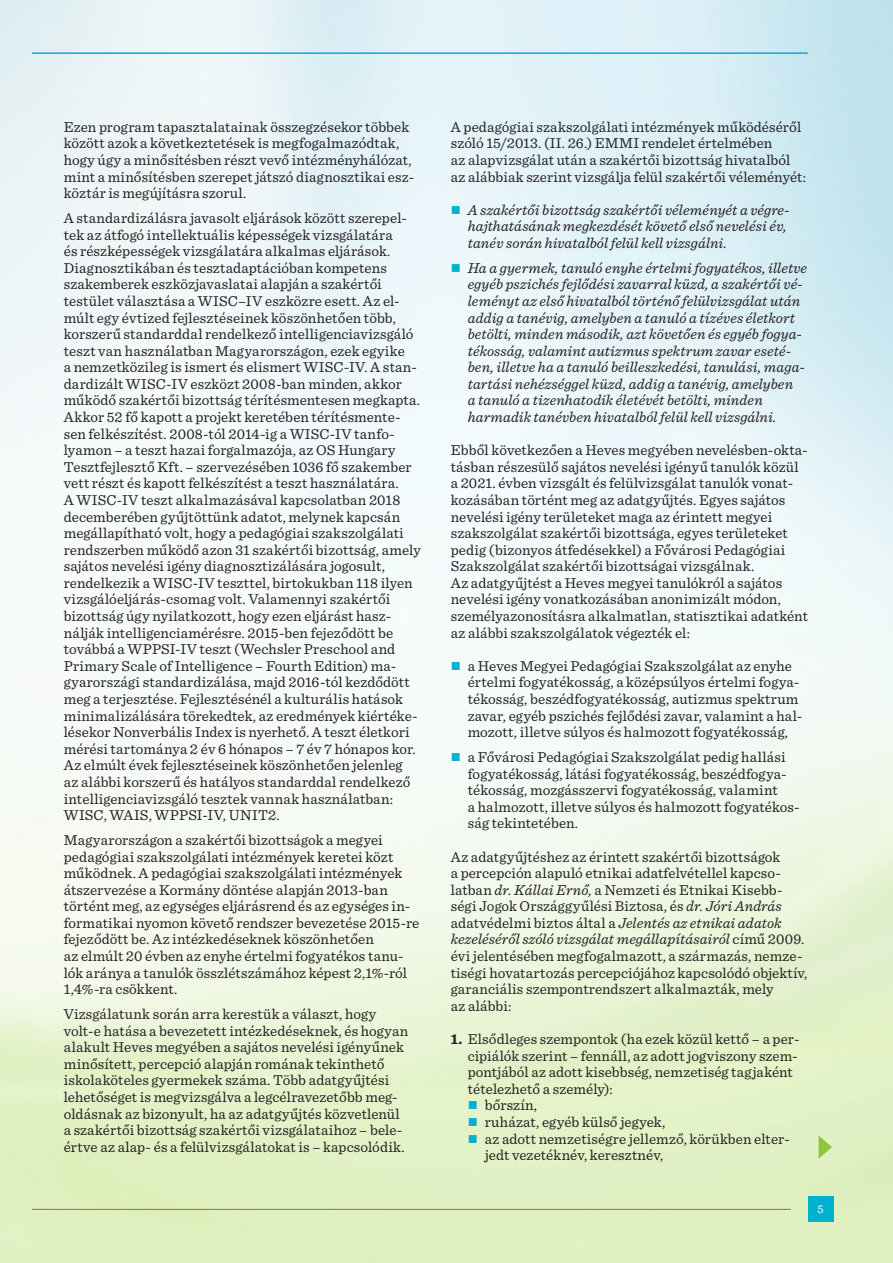
<style>
.page{position:relative;width:893px;height:1263px;background:#fff}
.page>*{position:absolute;margin:0;border:0;box-sizing:border-box;transform-origin:0 0}
.Body_text_fél_sor_fö{font:15px/16.6px "Sentinel";letter-spacing:.005em;color:#231f20}
.Body_text_1_sor_fölé{font:15px/16.6px "Sentinel";letter-spacing:.005em;color:#231f20}
.t1{font:italic 15px/16.6px "Sentinel";letter-spacing:.005em;color:#231f20}
.t2{font:12px "Sentinel";color:#fff}
.s1{font-style:italic}
.s2{font-weight:700}
</style>
<div class="page">
<img style="left:0;top:0;width:893px;height:1263px">
<div style="left:808px;top:1197px;width:25px;height:25px;background:#00b1cd"></div>
<hr style="left:32px;top:1209px;width:759px;height:1px;background:#808285">
<hr style="left:33px;top:52px;width:774px;height:2px;background:#00b1cd">
<svg style="left:819px;top:1135px;width:13px;height:24px"></svg>
<svg style="left:452px;top:206px;width:8px;height:8px"></svg>
<svg style="left:452px;top:264px;width:8px;height:8px"></svg>
<svg style="left:452px;top:662px;width:8px;height:8px"></svg>
<svg style="left:452px;top:753px;width:8px;height:8px"></svg>
<svg style="left:469px;top:1101px;width:8px;height:8px"></svg>
<svg style="left:469px;top:1118px;width:8px;height:8px"></svg>
<svg style="left:469px;top:1134px;width:8px;height:8px"></svg>
<p class="Body_text_fél_sor_fö" style="left:64px;top:118px;width:352px">Ezen program tapasztalatainak összegzésekor többek között azok a következtetések is megfogalmazódtak, hogy úgy a minősítésben részt vevő intézményhálózat, mint a minősítésben szerepet játszó diagnosztikai esz&shy;köztár is megújításra szorul.</p>
<p class="Body_text_fél_sor_fö" style="left:64px;top:209px;width:358px">A standardizálásra javasolt eljárások között szerepel&shy;tek az átfogó intellektuális képességek vizsgálatára<br>és részképességek vizsgálatára alkalmas eljárások.<br>Diagnosztikában és tesztadaptációban kompetens szakemberek eszközjavaslatai alapján a szakértői testület választása a WISC–IV eszközre esett. Az el&shy;múlt egy évtized fejlesztéseinek köszönhetően több, korszerű standarddal rendelkező intelligenciavizsgáló teszt van használatban Magyarországon, ezek egyike<br>a nemzetközileg is ismert és elismert WISC-IV. A stan&shy;dardizált WISC-IV eszközt 2008-ban minden, akkor működő szakértői bizottság térítésmentesen megkapta.<br>Akkor 52 fő kapott a projekt keretében térítésmente&shy;sen felkészítést. 2008-tól 2014-ig a WISC-IV tanfo&shy;lyamon – a teszt hazai forgalmazója, az OS Hungary Tesztfejlesztő Kft. – szervezésében 1036 fő szakember vett részt és kapott felkészítést a teszt használatára.<br>A WISC-IV teszt alkalmazásával kapcsolatban 2018 decemberében gyűjtöttünk adatot, melynek kapcsán megállapítható volt, hogy a pedagógiai szakszolgálati rendszerben működő azon 31 szakértői bizottság, amely sajátos nevelési igény diagnosztizálására jogosult, rendelkezik a WISC-IV teszttel, birtokukban 118 ilyen vizsgálóeljárás-csomag volt. Valamennyi szakértői bizottság úgy nyilatkozott, hogy ezen eljárást hasz&shy;nálják intelligenciamérésre. 2015-ben fejeződött be továbbá a WPPSI-IV teszt (Wechsler Preschool and Primary Scale of Intelligence – Fourth Edition) ma&shy;gyarországi standardizálása, majd 2016-tól kezdődött meg a terjesztése. Fejlesztésénél a kulturális hatások minimalizálására törekedtek, az eredmények kiértéke&shy;lésekor Nonverbális Index is nyerhető. A teszt életkori mérési tartománya 2 év 6 hónapos – 7 év 7 hónapos kor.<br>Az elmúlt évek fejlesztéseinek köszönhetően jelenleg az alábbi korszerű és hatályos standarddal rendelkező intelligenciavizsgáló tesztek vannak használatban:<br>WISC, WAIS, WPPSI-IV, UNIT2.</p>
<p class="Body_text_fél_sor_fö" style="left:64px;top:831px;width:357px">Magyarországon a szakértői bizottságok a megyei pedagógiai szakszolgálati intézmények keretei közt működnek. A pedagógiai szakszolgálati intézmények átszervezése a Kormány döntése alapján 2013-ban történt meg, az egységes eljárásrend és az egységes in&shy;formatikai nyomon követő rendszer bevezetése 2015‑re fejeződött be. Az intézkedéseknek köszönhetően<br>az elmúlt 20 évben az enyhe értelmi fogyatékos tanu&shy;lók aránya a tanulók összlétszámához képest 2,1%-ról 1,4%-ra csökkent.</p>
<p class="Body_text_fél_sor_fö" style="left:64px;top:1005px;width:346px">Vizsgálatunk során arra kerestük a választ, hogy volt-e hatása a bevezetett intézkedéseknek, és hogyan alakult Heves megyében a sajátos nevelési igényűnek minősített, percepció alapján romának tekinthető iskolaköteles gyermekek száma. Több adatgyűjtési lehetőséget is megvizsgálva a legcélravezetőbb meg&shy;oldásnak az bizonyult, ha az adatgyűjtés közvetlenül a szakértői bizottság szakértői vizsgálataihoz – bele&shy;értve az alap- és a felülvizsgálatokat is – kapcsolódik.</p>
<p class="Body_text_fél_sor_fö" style="left:451px;top:118px;width:357px">A pedagógiai szakszolgálati intézmények működéséről szóló 15/2013. (II. 26.) EMMI rendelet értelmében<br>az alapvizsgálat után a szakértői bizottság hivatalból az alábbiak szerint vizsgálja felül szakértői véleményét:</p>
<p class="t1" style="left:468px;top:200px;width:323px">A szakértői bizottság szakértői véleményét a végre&shy;hajthatásának megkezdését követő első nevelési év, tanév során hivatalból felül kell vizsgálni.</p>
<p class="t1" style="left:468px;top:259px;width:341px">Ha a gyermek, tanuló enyhe értelmi fogyatékos, illetve egyéb pszichés fejlődési zavarral küzd, a szakértői vé&shy;leményt az első hivatalból történő felülvizsgálat után addig a tanévig, amelyben a tanuló a tízéves életkort betölti, minden második, azt követően és egyéb fogya&shy;tékosság, valamint autizmus spektrum zavar eseté&shy;ben, illetve ha a tanuló beilleszkedési, tanulási, maga&shy;tartási nehézséggel küzd, addig a tanévig, amelyben<br>a tanuló a tizenhatodik életévét betölti, minden harmadik tanévben hivatalból felül kell vizsgálni.</p>
<p class="Body_text_1_sor_fölé" style="left:451px;top:441px;width:359px">Ebből következően a Heves megyében nevelésben-okta&shy;tásban részesülő sajátos nevelési igényű tanulók közül a 2021. évben vizsgált és felülvizsgálat tanulók vonat&shy;kozásában történt meg az adatgyűjtés. Egyes sajátos nevelési igény területeket maga az érintett megyei szakszolgálat szakértői bizottsága, egyes területeket pedig (bizonyos átfedésekkel) a Fővárosi Pedagógiai Szakszolgálat szakértői bizottságai vizsgálnak.<br>Az adatgyűjtést a Heves megyei tanulókról a sajátos nevelési igény vonatkozásában anonimizált módon, személyazonosításra alkalmatlan, statisztikai adatként az alábbi szakszolgálatok végezték el:</p>
<p class="Body_text_fél_sor_fö" style="left:468px;top:656px;width:336px">a Heves Megyei Pedagógiai Szakszolgálat az enyhe értelmi fogyatékosság, a középsúlyos értelmi fogya&shy;tékosság, beszédfogyatékosság, autizmus spektrum zavar, egyéb pszichés fejlődési zavar, valamint a hal&shy;mozott, illetve súlyos és halmozott fogyatékosság,</p>
<p class="Body_text_fél_sor_fö" style="left:468px;top:748px;width:333px">a Fővárosi Pedagógiai Szakszolgálat pedig hallási fogyatékosság, látási fogyatékosság, beszédfogya&shy;tékosság, mozgásszervi fogyatékosság, valamint<br>a halmozott, illetve súlyos és halmozott fogyatékos&shy;ság tekintetében.</p>
<p class="Body_text_1_sor_fölé" style="left:451px;top:847px;width:358px">Az adatgyűjtéshez az érintett szakértői bizottságok<br>a percepción alapuló etnikai adatfelvétellel kapcso&shy;latban <span class="s1">dr. Kállai Ernő,</span> a Nemzeti és Etnikai Kisebb&shy;ségi Jogok Országgyűlési Biztosa, és <span class="s1">dr. Jóri András </span>adatvédelmi biztos által a <span class="s1">Jelentés az etnikai adatok kezeléséről szóló vizsgálat megállapításairól</span> című 2009. évi jelentésében megfogalmazott, a származás, nemze&shy;tiségi hovatartozás percepciójához kapcsolódó objektív, garanciális szempontrendszert alkalmazták, mely<br>az alábbi:</p>
<p class="Body_text_1_sor_fölé" style="left:468px;top:1030px;width:333px;text-indent:-17px"><span class="s2">1.</span> Elsődleges szempontok (ha ezek közül kettő – a per&shy;cipiálók szerint – fennáll, az adott jogviszony szem&shy;pontjából az adott kisebbség, nemzetiség tagjaként tételezhető a személy):</p>
<p class="Body_text_fél_sor_fö" style="left:485px;top:1096px;width:54px">bőrszín,</p>
<p class="Body_text_fél_sor_fö" style="left:485px;top:1113px;width:182px">ruházat, egyéb külső jegyek,</p>
<p class="Body_text_fél_sor_fö" style="left:485px;top:1129px;width:307px">az adott nemzetiségre jellemző, körükben elter&shy;jedt vezetéknév, keresztnév,</p>
<p class="t2" style="left:818px;top:1200px;width:8px">5</p>
</div>
